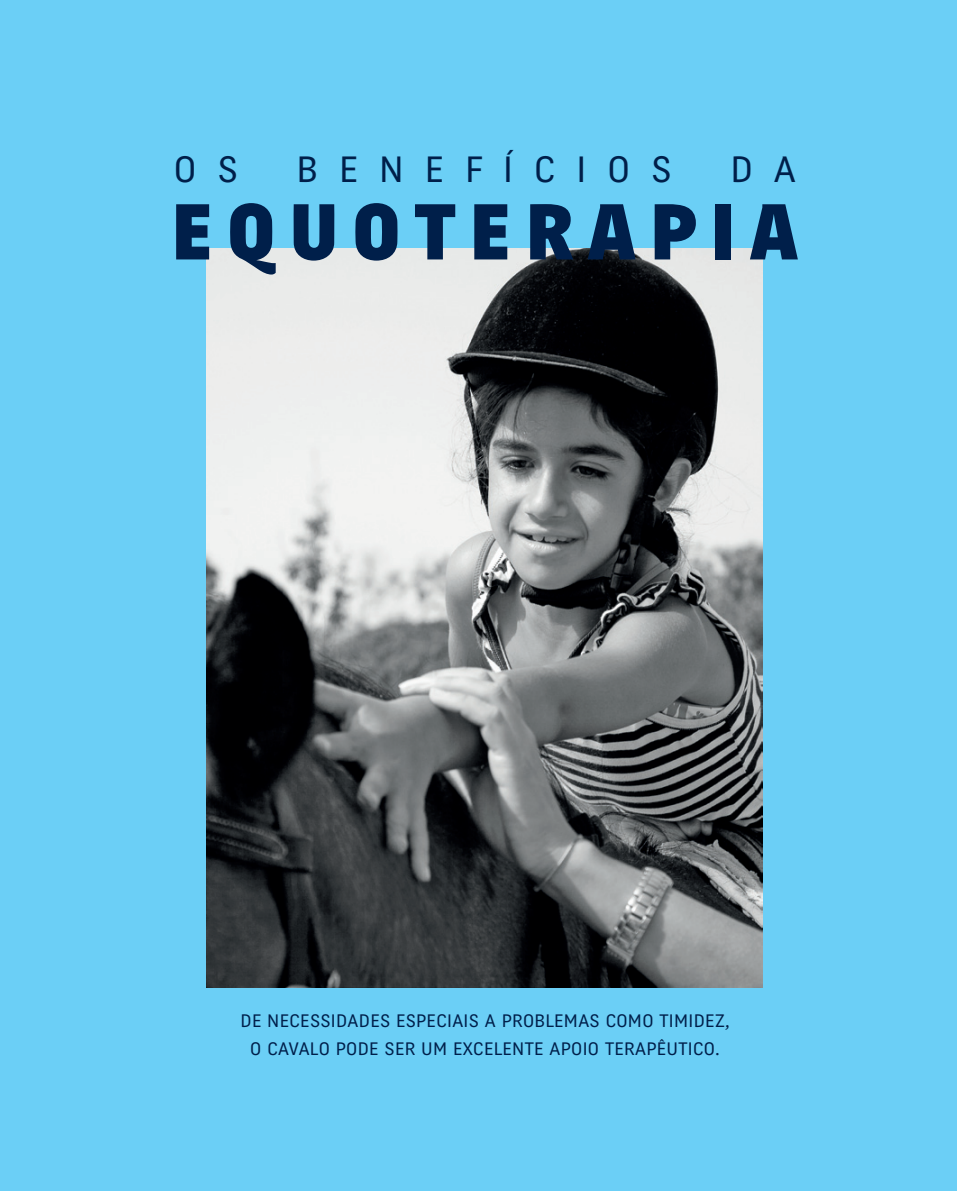
<style>
.page{position:relative;width:957px;height:1191px;background:#6bcff6}
.page>*{position:absolute;margin:0;border:0;box-sizing:border-box;transform-origin:0 0}
.t1{font:900 77.7px "Fengardo Neue";letter-spacing:.2em;color:#001f4a}
.t2{font:36.45px "Fengardo Neue";color:#001f4a}
.t3{font:18px "Fengardo Neue";letter-spacing:.02em;color:#001f4a}
</style>
<div class="page">
<img style="left:207px;top:249px;width:556px;height:738px">
<h2 class="t2" style="left:174px;top:149px;width:32px">OS</h2>
<h2 class="t2" style="left:297px;top:149px;width:30px">BE</h2>
<h2 class="t2" style="left:379px;top:149px;width:78px">N EFÍCI</h2>
<h2 class="t2" style="left:607px;top:149px;width:61px">O S</h2>
<h2 class="t2" style="left:730px;top:149px;width:32px">DA</h2>
<h1 class="t1" style="left:172px;top:189px;width:620px">equoterap ia</h1>
<p class="t3" style="left:240px;top:1011px;width:51px">DE NECESSIDADES</p>
<p class="t3" style="left:396px;top:1011px;width:10px">ESPECIAIS</p>
<p class="t3" style="left:485px;top:1011px;width:62px">APROBLEMAS</p>
<p class="t3" style="left:605px;top:1011px;width:64px">COMO TIMIDEZ</p>
<p class="t3" style="left:725px;top:1011px;width:5px">,</p>
<p class="t3" style="left:250px;top:1038px;width:29px">O CAVAL</p>
<p class="t3" style="left:319px;top:1038px;width:77px">O PODE SER</p>
<p class="t3" style="left:421px;top:1038px;width:63px">UM EXCELE</p>
<p class="t3" style="left:512px;top:1038px;width:104px">NTE APOIO TERAP</p>
<p class="t3" style="left:657px;top:1038px;width:20px">ÊUTIC</p>
<p class="t3" style="left:704px;top:1038px;width:17px">O.</p>
</div>
